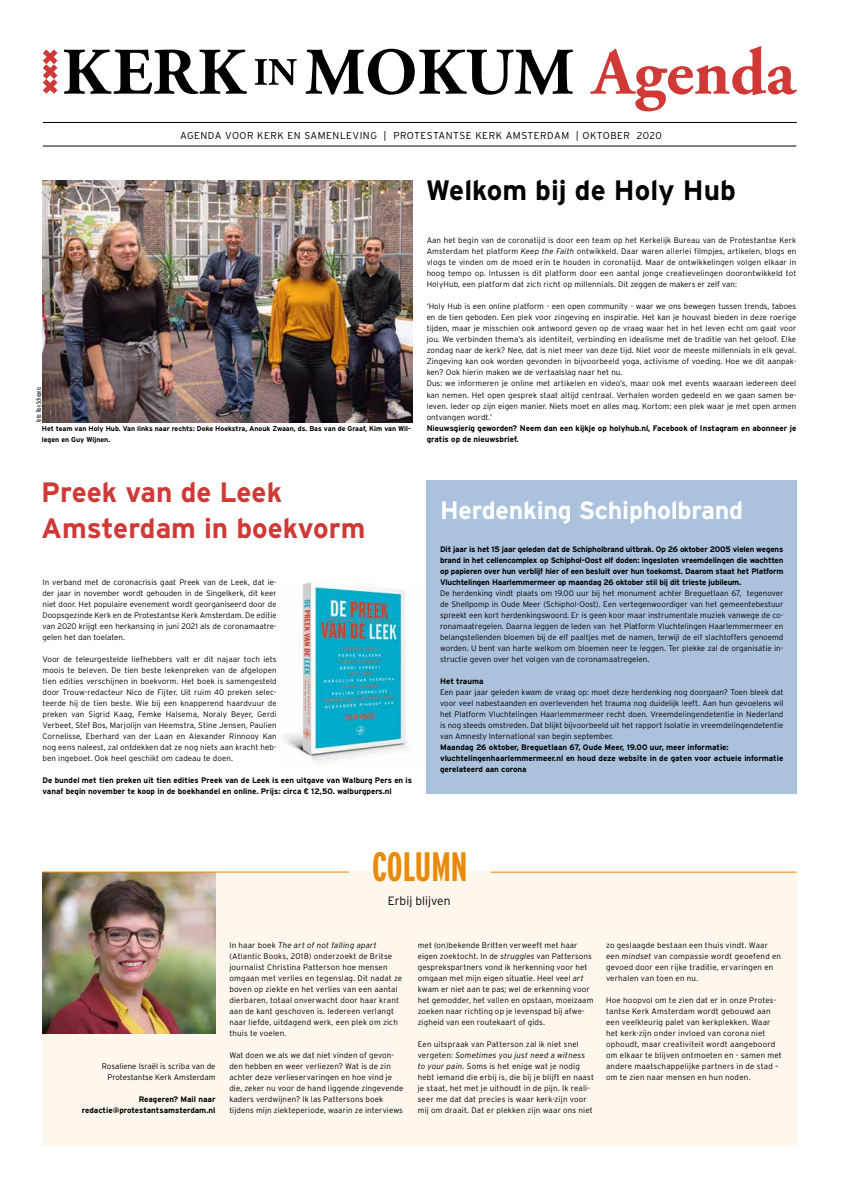
<style>
.page{position:relative;width:842px;height:1191px;background:#fff}
.page>*{position:absolute;margin:0;border:0;box-sizing:border-box;transform-origin:0 0}
.t1{font:700 41px "Interstate Compressed";color:#e98a08}
.t2{font:700 28px/36px "Interstate";color:#cf3a37}
.t3{font:700 28px "Interstate";color:#000}
.t4{font:700 25px "Interstate";letter-spacing:-.01em;color:#fff}
.t5{font:300 12px "Interstate";color:#000}
.t6{font:300 10px "Interstate";letter-spacing:.05em;color:#000}
.t7{font:300 8px/11px "Interstate";letter-spacing:.01em;color:#000}
.t8{font:700 8px/11px "Interstate";color:#000}
.t9{font:700 7px/11px "Interstate";color:#000}
.t10{font:300 7px "Interstate Compressed";color:#000}
.s1{font-style:italic}
</style>
<div class="page">
<div style="left:43px;top:871px;width:754px;height:274px;background:#fdf7ee"></div>
<div style="left:427px;top:480px;width:370px;height:313px;background:#abc2dd"></div>
<img style="left:43px;top:181px;width:369px;height:241px">
<img style="left:43px;top:872px;width:172px;height:161px">
<img style="left:284px;top:583px;width:124px;height:179px">
<hr style="left:43px;top:122px;width:754px;height:1px;background:#000">
<hr style="left:43px;top:146px;width:753px;height:1px;background:#000">
<hr style="left:491px;top:871px;width:306px;height:1px;background:#e98a08">
<hr style="left:43px;top:871px;width:306px;height:1px;background:#e98a08">
<svg style="left:590px;top:46px;width:207px;height:65px"></svg>
<svg style="left:64px;top:49px;width:509px;height:46px"></svg>
<svg style="left:43px;top:49px;width:15px;height:45px"></svg>
<p class="t6" style="left:180px;top:129px;width:483px">AGENDA VOOR KERK EN SAMENLEVING | PROTESTANTSE KERK AMSTERDAM | OKTOBER 2020</p>
<p class="t10" style="left:35px;top:422px;width:37px;rotate:-90deg">foto: Roy Schepers</p>
<p class="t9" style="left:42px;top:422px;width:371px">Het team van Holy Hub. Van links naar rechts: Doke Hoekstra, Anouk Zwaan, ds. Bas van de Graaf, Kim van Wil&shy;legen en Guy Wijnen.</p>
<h2 class="t3" style="left:426px;top:174px;width:311px">Welkom bij de Holy Hub</h2>
<p class="t7" style="left:427px;top:235px;width:371px;text-align:justify">Aan het begin van de coronatijd is door een team op het Kerkelijk Bureau van de Protestantse Kerk Amsterdam het platform <span class="s1">Keep the Faith</span> ontwikkeld. Daar waren allerlei filmpjes, artikelen, blogs en vlogs te vinden om de moed erin te houden in coronatijd. Maar de ontwikkelingen volgen elkaar in hoog tempo op. Intussen is dit platform door een aantal jonge creatievelingen doorontwikkeld tot HolyHub, een platform dat zich richt op millennials. Dit zeggen de makers er zelf van:</p>
<p class="t7" style="left:427px;top:301px;width:371px">‘Holy Hub is een online platform - een open community - waar we ons bewegen tussen trends, taboes en de tien geboden. Een plek voor zingeving en inspiratie. Het kan je houvast bieden in deze roerige tijden, maar je misschien ook antwoord geven op de vraag waar het in het leven echt om gaat voor jou. We verbinden thema’s als identiteit, verbinding en idealisme met de traditie van het geloof. Elke zondag naar de kerk? Nee, dat is niet meer van deze tijd. Niet voor de meeste millennials in elk geval.<br>Zingeving kan ook worden gevonden in bijvoorbeeld yoga, activisme of voeding. Hoe we dit aanpak&shy;ken? Ook hierin maken we de vertaalslag naar het nu.<br>Dus: we informeren je online met artikelen en video’s, maar ook met events waaraan iedereen deel kan nemen. Het open gesprek staat altijd centraal. Verhalen worden gedeeld en we gaan samen be&shy;leven. Ieder op zijn eigen manier. Niets moet en alles mag. Kortom: een plek waar je met open armen ontvangen wordt.’</p>
<p class="t8" style="left:427px;top:422px;width:371px">Nieuwsgierig geworden? Neem dan een kijkje op holyhub.nl, Facebook of Instagram en abonneer je gratis op de nieuwsbrief.</p>
<h2 class="t2" style="left:41px;top:474px;width:326px">Preek van de Leek<br>Amsterdam in boekvorm</h2>
<p class="t7" style="left:43px;top:576px;width:236px;text-align:justify">In verband met de coronacrisis gaat Preek van de Leek, dat ie&shy;der jaar in november wordt gehouden in de Singelkerk, dit keer niet door. Het populaire evenement wordt georganiseerd door de Doopsgezinde Kerk en de Protestantse Kerk Amsterdam. De editie van 2020 krijgt een herkansing in juni 2021 als de coronamaatre&shy;gelen het dan toelaten.</p>
<p class="t7" style="left:43px;top:653px;width:236px;text-align:justify">Voor de teleurgestelde liefhebbers valt er dit najaar toch iets moois te beleven. De tien beste lekenpreken van de afgelopen tien edities verschijnen in boekvorm. Het boek is samengesteld door Trouw-redacteur Nico de Fijter. Uit ruim 40 preken selec&shy;teerde hij de tien beste. Wie bij een knapperend haardvuur de preken van Sigrid Kaag, Femke Halsema, Noraly Beyer, Gerdi Verbeet, Stef Bos, Marjolijn van Heemstra, Stine Jensen, Paulien Cornelisse, Eberhard van der Laan en Alexander Rinnooy Kan nog eens naleest, zal ontdekken dat ze nog niets aan kracht heb&shy;ben ingeboet. Ook heel geschikt om cadeau te doen.</p>
<p class="t8" style="left:43px;top:774px;width:371px">De bundel met tien preken uit tien edities Preek van de Leek is een uitgave van Walburg Pers en is vanaf begin november te koop in de boekhandel en online. Prijs: circa € 12,50. walburgpers.nl</p>
<h3 class="t4" style="left:440px;top:496px;width:305px">Herdenking Schipholbrand</h3>
<p class="t8" style="left:440px;top:543px;width:345px;text-align:justify">Dit jaar is het 15 jaar geleden dat de Schipholbrand uitbrak. Op 26 oktober 2005 vielen wegens brand in het cellencomplex op Schiphol-Oost elf doden: ingesloten vreemdelingen die wachtten op papieren over hun verblijf hier of een besluit over hun toekomst. Daarom staat het Platform Vluchtelingen Haarlemmermeer op maandag 26 oktober stil bij dit trieste jubileum.</p>
<p class="t7" style="left:440px;top:587px;width:345px;text-align:justify">De herdenking vindt plaats om 19.00 uur bij het monument achter Breguetlaan 67, tegenover de Shellpomp in Oude Meer (Schiphol-Oost). Een vertegenwoordiger van het gemeentebestuur spreekt een kort herdenkingswoord. Er is geen koor maar instrumentale muziek vanwege de co&shy;ronamaatregelen. Daarna leggen de leden van het Platform Vluchtelingen Haarlemmermeer en belangstellenden bloemen bij de elf paaltjes met de namen, terwijl de elf slachtoffers genoemd worden. U bent van harte welkom om bloemen neer te leggen. Ter plekke zal de organisatie in&shy;structie geven over het volgen van de coronamaatregelen.</p>
<p class="t8" style="left:440px;top:675px;width:45px">Het trauma</p>
<p class="t7" style="left:440px;top:686px;width:345px;text-align:justify">Een paar jaar geleden kwam de vraag op: moet deze herdenking nog doorgaan? Toen bleek dat voor veel nabestaanden en overlevenden het trauma nog duidelijk leeft. Aan hun gevoelens wil het Platform Vluchtelingen Haarlemmermeer recht doen. Vreemdelingendetentie in Nederland is nog steeds omstreden. Dat blijkt bijvoorbeeld uit het rapport Isolatie in vreemdelingendetentie van Amnesty International van begin september.</p>
<p class="t8" style="left:440px;top:741px;width:345px">Maandag 26 oktober, Breguetlaan 67, Oude Meer, 19.00 uur, meer informatie: vluchtelingenhaarlemmermeer.nl en houd deze website in de gaten voor actuele informatie gerelateerd aan corona</p>
<h1 class="t1" style="left:372px;top:844px;width:97px">COLUMN</h1>
<p class="t7" style="left:102px;top:1060px;width:115px;text-align:right">Rosaliene Israël is scriba van de<br>Protestantse Kerk Amsterdam</p>
<p class="t8" style="left:82px;top:1093px;width:135px;text-align:right">Reageren? Mail naar redactie@protestantsamsterdam.nl</p>
<h3 class="t5" style="left:388px;top:894px;width:64px">Erbij blijven</h3>
<p class="t7" style="left:229px;top:939px;width:174px">In haar boek <span class="s1">The art of not falling apart </span>(Atlantic Books, 2018) onderzoekt de Britse journalist Christina Patterson hoe mensen omgaan met verlies en tegenslag. Dit nadat ze boven op ziekte en het verlies van een aantal dierbaren, totaal onverwacht door haar krant aan de kant geschoven is. Iedereen verlangt naar liefde, uitdagend werk, een plek om zich thuis te voelen.</p>
<p class="t7" style="left:229px;top:1049px;width:176px">Wat doen we als we dat niet vinden of gevon&shy;den hebben en weer verliezen? Wat is de zin achter deze verlieservaringen en hoe vind je die, zeker nu voor de hand liggende zingevende kaders verdwijnen? Ik las Pattersons boek tijdens mijn ziekteperiode, waarin ze interviews</p>
<p class="t7" style="left:418px;top:939px;width:177px">met (on)bekende Britten verweeft met haar eigen zoektocht. In de <span class="s1">struggles</span> van Pattersons gesprekspartners vond ik herkenning voor het omgaan met mijn eigen situatie. Heel veel <span class="s1">art </span>kwam er niet aan te pas; wel de erkenning voor het gemodder, het vallen en opstaan, moeizaam zoeken naar richting op je levenspad bij afwe&shy;zigheid van een routekaart of gids.</p>
<p class="t7" style="left:418px;top:1038px;width:178px">Een uitspraak van Patterson zal ik niet snel vergeten: <span class="s1">Sometimes you just need a witness to your pain.</span> Soms is het enige wat je nodig hebt iemand die erbij is, die bij je blijft en naast je staat, het met je uithoudt in de pijn. Ik reali&shy;seer me dat dat precies is waar kerk-zijn voor mij om draait. Dat er plekken zijn waar ons niet</p>
<p class="t7" style="left:606px;top:939px;width:177px">zo geslaagde bestaan een thuis vindt. Waar een <span class="s1">mindset</span> van compassie wordt geoefend en gevoed door een rijke traditie, ervaringen en verhalen van toen en nu.</p>
<p class="t7" style="left:606px;top:994px;width:177px">Hoe hoopvol om te zien dat er in onze Protes&shy;tantse Kerk Amsterdam wordt gebouwd aan een veelkleurig palet van kerkplekken. Waar het kerk-zijn onder invloed van corona niet ophoudt, maar creativiteit wordt aangeboord om elkaar te blijven ontmoeten en - samen met andere maatschappelijke partners in de stad – om te zien naar mensen en hun noden.</p>
</div>
